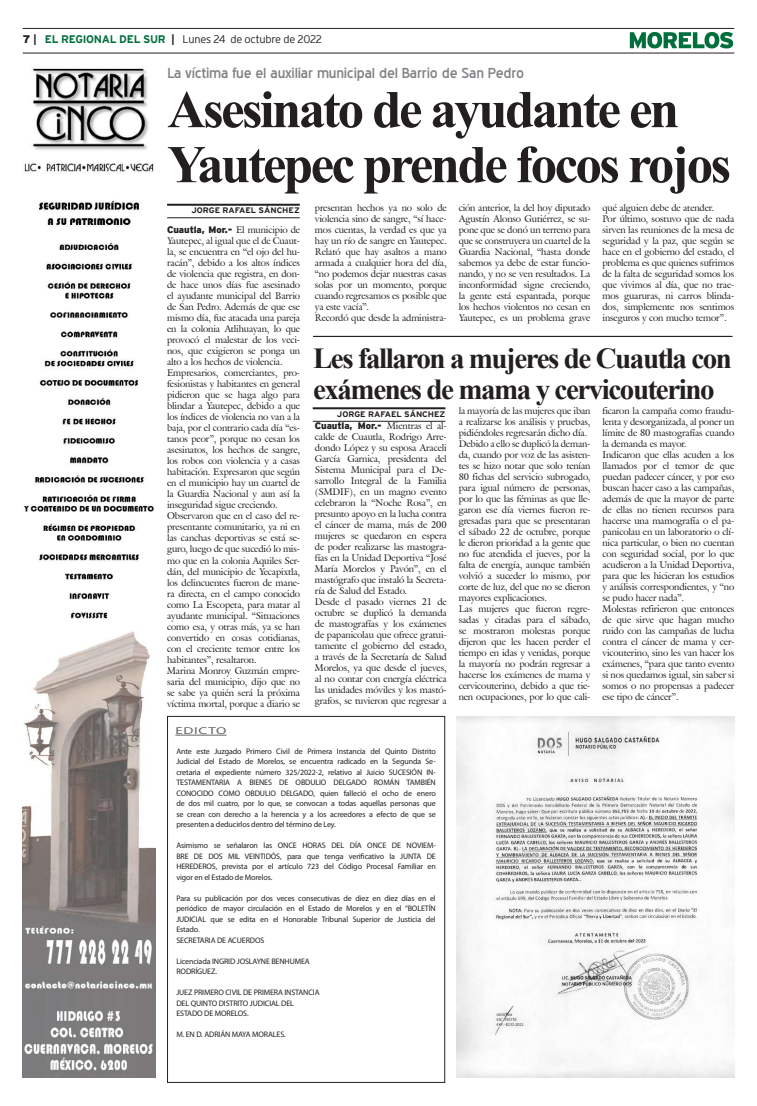
<style>
.page{position:relative;width:757px;height:1106px;background:#fff}
.page>*{position:absolute;margin:0;border:0;box-sizing:border-box;transform-origin:0 0}
.t1{font:700 53px/55px "Times New Roman";letter-spacing:-.05em;color:#231f20}
.t2{font:700 29px/31px "Times New Roman";letter-spacing:-.05em;color:#231f20}
.t3{font:14px "Blue Highway";letter-spacing:-.015em;color:#808285;scale:1.05 1}
.t4{font:300 11px "Interstate";letter-spacing:-.03em;color:#231f20}
.t5{font:10px "Myriad Pro";letter-spacing:.05em;color:#636366;scale:1.5 1}
.t6{font:9.5px/11px "Galliard IT Cby BT";letter-spacing:-.01em;color:#231f20}
.t7{font:900 9.5px "Interstate";letter-spacing:-.01em;color:#231f20}
.t8{font:8px/10.5px "Myriad Pro";letter-spacing:-.015em;color:#231f20}
.t9{font:700 8px "Interstate";color:#231f20;scale:1.05 1}
.s1{font-weight:900}
.s2{font-weight:700}
.s3{font-weight:700;color:#006f3c}
.s4{font-family:"Galliard IT Cby BT";font-weight:400}
</style>
<div class="page">
<hr style="left:23px;top:28px;width:711px;height:1px;background:#231f20">
<hr style="left:23px;top:53px;width:711px;height:1px;background:#231f20">
<svg style="left:630px;top:32px;width:103px;height:17px"></svg>
<img style="left:457px;top:717px;width:277px;height:360px">
<img style="left:23px;top:68px;width:133px;height:1009px">
<hr style="left:175px;top:735px;width:52px;height:1px;background:#636366">
<div style="left:167px;top:716px;width:278px;height:366px;border:1px solid #231f20"></div>
<hr style="left:167px;top:204px;width:133px;height:2px;background:#231f20">
<hr style="left:167px;top:217px;width:133px;height:1px;background:#231f20">
<hr style="left:313px;top:407px;width:132px;height:2px;background:#231f20">
<hr style="left:313px;top:421px;width:132px;height:1px;background:#231f20">
<hr style="left:313px;top:336px;width:419px;height:1px;background:#000">
<p class="t4" style="left:23px;top:33px;width:301px"><span class="s1">7</span> <span class="s2">|</span> <span class="s3">EL REGIONAL DEL SUR</span> <span class="s2">|</span> Lunes 24 de octubre de 2022</p>
<h3 class="t3" style="left:167px;top:64px;width:341px">La víctima fue el auxiliar municipal del Barrio de San Pedro</h3>
<h1 class="t1" style="left:167px;top:80px;width:565px">Asesinato de ayudante en<br>Yautepec prende focos rojos</h1>
<p class="t9" style="left:191px;top:206px;width:105px">JORGE RAFAEL SÁNCHEZ</p>
<p class="t6" style="left:315px;top:202px;width:133px">presentan hechos ya no solo de violencia sino de sangre, “sí hace&shy;mos cuentas, la verdad es que ya hay un río de sangre en Yautepec.<br>Relató que hay asaltos a mano armada a cualquier hora del día, “no podemos dejar nuestras casas solas por un momento, porque cuando regresamos es posible que ya este vacía”.<br>Recordó que desde la administra-</p>
<p class="t6" style="left:459px;top:202px;width:133px;text-align:justify">ción anterior, la del hoy diputado Agustín Alonso Gutiérrez, se su&shy;pone que se donó un terreno para que se construyera un cuartel de la Guardia Nacional, “hasta donde sabemos ya debe de estar funcio&shy;nando, y no se ven resultados. La inconformidad signe creciendo, la gente está espantada, porque los hechos violentos no cesan en Yautepec, es un problema grave</p>
<p class="t6" style="left:602px;top:202px;width:133px">qué alguien debe de atender.<br>Por último, sostuvo que de nada sirven las reuniones de la mesa de seguridad y la paz, que según se hace en el gobierno del estado, el problema es que quienes sufrimos de la falta de seguridad somos los que vivimos al día, que no trae&shy;mos guaruras, ni carros blinda&shy;dos, simplemente nos sentimos inseguros y con mucho temor”.</p>
<p class="t7" style="left:167px;top:224px;width:135px">Cuautla, Mor.- <span class="s4">El municipio de</span></p>
<p class="t6" style="left:167px;top:235px;width:135px">Yautepec, al igual que el de Cuaut&shy;la, se encuentra en “el ojo del hu&shy;racán”, debido a los altos índices de violencia que registra, en don&shy;de hace unos días fue asesinado el ayudante municipal del Barrio de San Pedro. Además de que ese mismo día, fue atacada una pareja en la colonia Atlihuayan, lo que provocó el malestar de los veci&shy;nos, que exigieron se ponga un alto a los hechos de violencia.<br>Empresarios, comerciantes, pro&shy;fesionistas y habitantes en general pidieron que se haga algo para blindar a Yautepec, debido a que los índices de violencia no van a la baja, por el contrario cada día “es&shy;tanos peor”, porque no cesan los asesinatos, los hechos de sangre, los robos con violencia y a casas habitación. Expresaron que según en el municipio hay un cuartel de la Guardia Nacional y aun así la inseguridad sigue creciendo.<br>Observaron que en el caso del re&shy;presentante comunitario, ya ni en las canchas deportivas se está se&shy;guro, luego de que sucedió lo mis&shy;mo que en la colonia Aquiles Ser&shy;dán, del municipio de Yecapixtla, los delincuentes fueron de mane&shy;ra directa, en el campo conocido como La Escopeta, para matar al ayudante municipal. “Situaciones como esa, y otras más, ya se han convertido en cosas cotidianas, con el creciente temor entre los habitantes”, resaltaron.<br>Marina Monroy Guzmán empre&shy;saria del municipio, dijo que no se sabe ya quién será la próxima víctima mortal, porque a diario se</p>
<h2 class="t2" style="left:313px;top:342px;width:420px">Les fallaron a mujeres de Cuautla con exámenes de mama y cervicouterino</h2>
<p class="t9" style="left:337px;top:409px;width:105px">JORGE RAFAEL SÁNCHEZ</p>
<p class="t6" style="left:459px;top:405px;width:133px">la mayoría de las mujeres que iban a realizarse los análisis y pruebas, pidiéndoles regresarán dicho día.<br>Debido a ello se duplicó la deman&shy;da, cuando por voz de las asisten&shy;tes se hizo notar que solo tenían<br>80 fichas del servicio subrogado, para igual número de personas, por lo que las féminas as que lle&shy;garon ese día viernes fueron re&shy;gresadas para que se presentaran el sábado 22 de octubre, porque le dieron prioridad a la gente que no fue atendida el jueves, por la falta de energía, aunque también volvió a suceder lo mismo, por corte de luz, del que no se dieron mayores explicaciones.<br>Las mujeres que fueron regre&shy;sadas y citadas para el sábado, se mostraron molestas porque dijeron que les hacen perder el tiempo en idas y venidas, porque la mayoría no podrán regresar a hacerse los exámenes de mama y cervicouterino, debido a que tie&shy;nen ocupaciones, por lo que cali-</p>
<p class="t6" style="left:602px;top:405px;width:133px">ficaron la campaña como fraudu&shy;lenta y desorganizada, al poner un límite de 80 mastografías cuando la demanda es mayor.<br>Indicaron que ellas acuden a los llamados por el temor de que puedan padecer cáncer, y por eso buscan hacer caso a las campañas, además de que la mayor de parte de ellas no tienen recursos para hacerse una mamografía o el pa&shy;panicolau en un laboratorio o clí&shy;nica particular, o bien no cuentan con seguridad social, por lo que acudieron a la Unidad Deportiva, para que les hicieran los estudios y análisis correspondientes, y “no se pudo hacer nada”.<br>Molestas refirieron que entonces de que sirve que hagan mucho ruido con las campañas de lucha contra el cáncer de mama y cer&shy;vicouterino, sino les van hacer los exámenes, “para que tanto evento si nos quedamos igual, sin saber si somos o no propensas a padecer ese tipo de cáncer”.</p>
<p class="t7" style="left:315px;top:420px;width:133px">Cuautla, Mor.- <span class="s4">Mientras el al-</span></p>
<p class="t6" style="left:315px;top:431px;width:133px">calde de Cuautla, Rodrigo Arre&shy;dondo López y su esposa Araceli<br>García Garnica, presidenta del<br>Sistema Municipal para el De&shy;sarrollo Integral de la Familia (SMDIF), en un magno evento celebraron la “Noche Rosa”, en presunto apoyo en la lucha contra el cáncer de mama, más de 200 mujeres se quedaron en espera de poder realizarse las mastogra&shy;fías en la Unidad Deportiva “José<br>María Morelos y Pavón”, en el mastógrafo que instaló la Secreta&shy;ría de Salud del Estado.<br>Desde el pasado viernes 21 de octubre se duplicó la demanda de mastografías y los exámenes de papanicolau que ofrece gratui&shy;tamente el gobierno del estado, a través de la Secretaría de Salud<br>Morelos, ya que desde el jueves, al no contar con energía eléctrica las unidades móviles y los mastó&shy;grafos, se tuvieron que regresar a</p>
<p class="t5" style="left:175px;top:724px;width:36px">EDICTO</p>
<p class="t8" style="left:176px;top:745px;width:261px;text-align:justify">Ante este Juzgado Primero Civil de Primera Instancia del Quinto Distrito Judicial del Estado de Morelos, se encuentra radicado en la Segunda Se&shy;cretaria el expediente número 325/2022-2, relativo al Juicio SUCESIÓN IN-TESTAMENTARIA A BIENES DE OBDULIO DELGADO ROMÁN TAMBIÉN CONOCIDO COMO OBDULIO DELGADO, quien falleció el ocho de enero de dos mil cuatro, por lo que, se convocan a todas aquellas personas que se crean con derecho a la herencia y a los acreedores a efecto de que se presenten a deducirlos dentro del término de Ley.</p>
<p class="t8" style="left:176px;top:840px;width:261px;text-align:justify">Asimismo se señalaron las ONCE HORAS DEL DÍA ONCE DE NOVIEM-BRE DE DOS MIL VEINTIDÓS, para que tenga verificativo la JUNTA DE HEREDEROS, prevista por el artículo 723 del Código Procesal Familiar en vigor en el Estado de Morelos.</p>
<p class="t8" style="left:176px;top:892px;width:261px">Para su publicación por dos veces consecutivas de diez en diez días en el periódico de mayor circulación en el Estado de Morelos y en el “BOLETÍN JUDICIAL que se edita en el Honorable Tribunal Superior de Justicia del Estado.<br>SECRETARIA DE ACUERDOS</p>
<p class="t8" style="left:176px;top:955px;width:135px">Licenciada INGRID JOSLAYNE BENHUMEA<br>RODRÍGUEZ.</p>
<p class="t8" style="left:176px;top:987px;width:145px">JUEZ PRIMERO CIVIL DE PRIMERA INSTANCIA<br>DEL QUINTO DISTRITO JUDICIAL DEL<br>ESTADO DE MORELOS.</p>
<p class="t8" style="left:176px;top:1029px;width:111px">M. EN D. ADRIÁN MAYA MORALES.</p>
</div>
